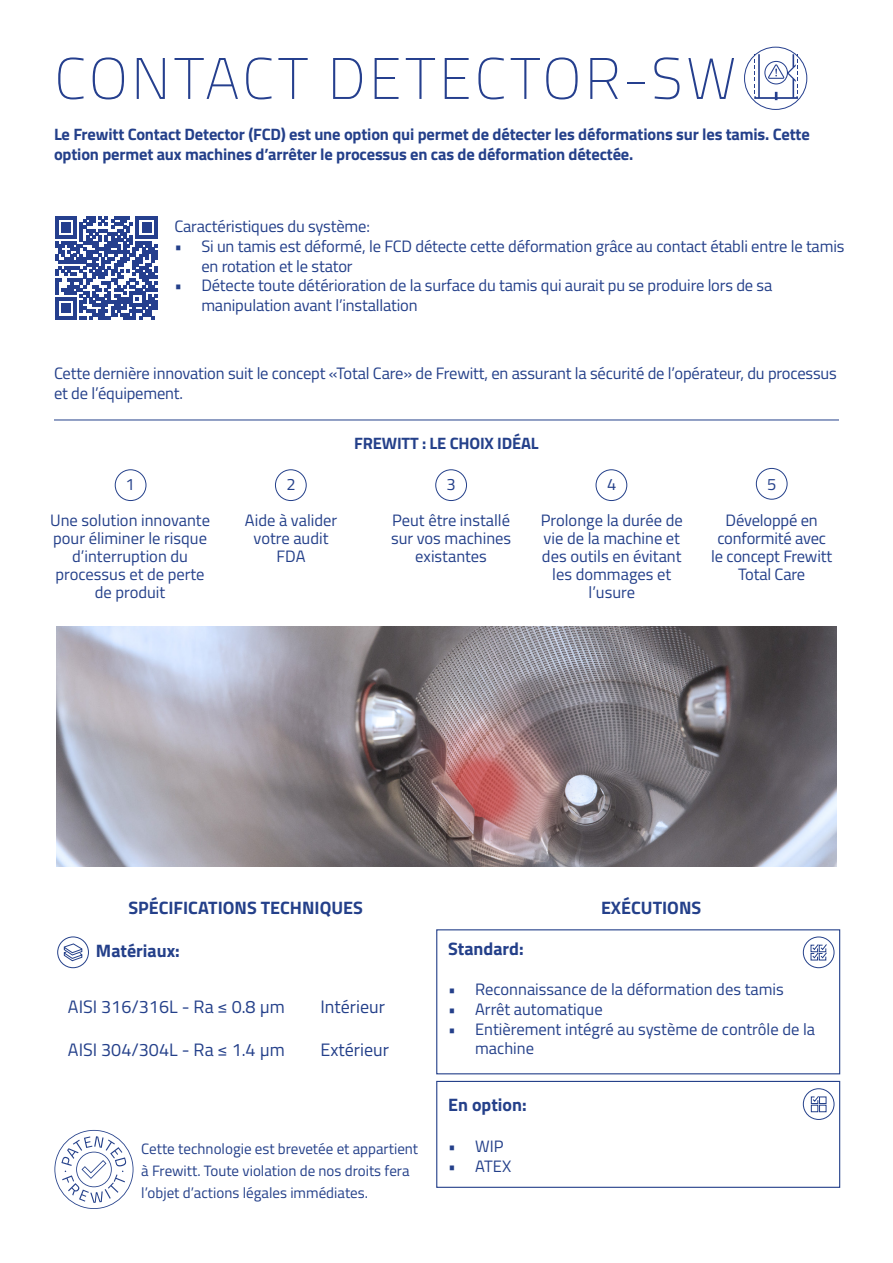
<style>
.page{position:relative;width:893px;height:1263px;background:#fff}
.page>*{position:absolute;margin:0;border:0;box-sizing:border-box;transform-origin:0 0}
.tit_machine{font:100 58.5px "Titillium";letter-spacing:.06em;color:#253f8e}
.t1{font:700 18px "Titillium";color:#24408a}
.t2{font:18px "Titillium";color:#24408a}
.P1_descrip_machine{font:16.5px/19.8px "Titillium";letter-spacing:-.01em;color:#24408a}
.texte{font:16.5px/18px "Titillium";color:#24408a;text-align:center}
.P1_descrip_machine-2{font:700 16.5px/19.8px "Titillium";letter-spacing:-.01em;color:#24408a}
.texte_titre_11{font:700 16.5px "Titillium";letter-spacing:-.01em;color:#24408a}
.refences_liste{font:15px/21.9px "Titillium";color:#24408a}
</style>
<div class="page">
<hr style="left:54px;top:420px;width:785px;height:1px;background:#24408a">
<div style="left:115px;top:469px;width:31px;height:32px;border:1px solid #24408a;border-radius:50%"></div>
<div style="left:275px;top:469px;width:32px;height:32px;border:1px solid #24408a;border-radius:50%"></div>
<div style="left:435px;top:469px;width:32px;height:32px;border:1px solid #24408a;border-radius:50%"></div>
<div style="left:596px;top:469px;width:31px;height:32px;border:1px solid #24408a;border-radius:50%"></div>
<div style="left:756px;top:468px;width:31px;height:32px;border:1px solid #24408a;border-radius:50%"></div>
<div style="left:436px;top:1081px;width:404px;height:107px;border:1px solid #24408a"></div>
<div style="left:57px;top:936px;width:32px;height:32px;border:1px solid #24408a;border-radius:50%"></div>
<svg style="left:63px;top:943px;width:20px;height:18px"></svg>
<div style="left:803px;top:937px;width:31px;height:31px;border:1px solid #24408a;border-radius:50%"></div>
<svg style="left:810px;top:944px;width:17px;height:17px"></svg>
<div style="left:803px;top:1088px;width:31px;height:32px;border:1px solid #24408a;border-radius:50%"></div>
<svg style="left:811px;top:1096px;width:16px;height:16px"></svg>
<svg style="left:54px;top:1130px;width:79px;height:79px"></svg>
<svg style="left:55px;top:217px;width:103px;height:102px"></svg>
<img style="left:56px;top:626px;width:780px;height:241px">
<div style="left:744px;top:47px;width:63px;height:63px;border:1px solid #253f8e;border-radius:50%"></div>
<svg style="left:754px;top:54px;width:44px;height:46px"></svg>
<p class="tit_machine" style="left:54px;top:37px;width:683px">CONTACT DETECTOR-SW</p>
<p class="P1_descrip_machine-2" style="left:54px;top:123px;width:757px">Le Frewitt Contact Detector (FCD) est une option qui permet de détecter les déformations sur les tamis. Cette option permet aux machines d’arrêter le processus en cas de déformation détectée.</p>
<p class="P1_descrip_machine" style="left:174px;top:216px;width:197px">Caractéristiques du système:</p>
<p class="P1_descrip_machine" style="left:201px;top:235px;width:645px;text-indent:-27px">• Si un tamis est déformé, le FCD détecte cette déformation grâce au contact établi entre le tamis en rotation et le stator</p>
<p class="P1_descrip_machine" style="left:201px;top:275px;width:572px;text-indent:-27px">• Détecte toute détérioration de la surface du tamis qui aurait pu se produire lors de sa manipulation avant l’installation</p>
<p class="P1_descrip_machine" style="left:54px;top:362px;width:784px">Cette dernière innovation suit le concept «Total Care» de Frewitt, en assurant la sécurité de l’opérateur, du processus et de l’équipement.</p>
<p class="texte" style="left:125px;top:474px;width:11px">1</p>
<p class="texte" style="left:50px;top:510px;width:161px">Une solution innovante pour éliminer le risque d’interruption du processus et de perte de produit</p>
<p class="texte" style="left:286px;top:474px;width:11px">2</p>
<p class="texte" style="left:245px;top:510px;width:94px">Aide à valider votre audit<br>FDA</p>
<p class="texte_titre_11" style="left:354px;top:431px;width:186px">FREWITT : LE CHOIX IDÉAL</p>
<p class="texte" style="left:446px;top:474px;width:11px">3</p>
<p class="texte" style="left:391px;top:510px;width:122px">Peut être installé sur vos machines existantes</p>
<p class="texte" style="left:607px;top:474px;width:11px">4</p>
<p class="texte" style="left:541px;top:510px;width:143px">Prolonge la durée de vie de la machine et des outils en évitant les dommages et l’usure</p>
<p class="texte" style="left:767px;top:474px;width:11px">5</p>
<p class="texte" style="left:711px;top:510px;width:123px">Développé en conformité avec le concept Frewitt<br>Total Care</p>
<p class="t1" style="left:128px;top:894px;width:236px">SPÉCIFICATIONS TECHNIQUES</p>
<p class="t1" style="left:601px;top:894px;width:102px">EXÉCUTIONS</p>
<p class="t1" style="left:96px;top:937px;width:86px">Matériaux:</p>
<p class="t2" style="left:68px;top:993px;width:218px">AISI 316/316L - Ra ≤ 0.8 µm</p>
<p class="t2" style="left:320px;top:993px;width:66px">Intérieur</p>
<p class="t2" style="left:68px;top:1037px;width:218px">AISI 304/304L - Ra ≤ 1.4 µm</p>
<p class="t2" style="left:320px;top:1037px;width:70px">Extérieur</p>
<p class="refences_liste" style="left:141px;top:1137px;width:278px">Cette technologie est brevetée et appartient à Frewitt. Toute violation de nos droits fera l’objet d’actions légales immédiates.</p>
<p class="t1" style="left:448px;top:935px;width:77px">Standard:</p>
<p class="P1_descrip_machine" style="left:448px;top:978px;width:337px">• Reconnaissance de la déformation des tamis</p>
<p class="P1_descrip_machine" style="left:448px;top:998px;width:156px">• Arrêt automatique</p>
<p class="P1_descrip_machine" style="left:475px;top:1018px;width:341px;text-indent:-27px">• Entièrement intégré au système de contrôle de la machine</p>
<p class="t1" style="left:448px;top:1090px;width:80px">En option:</p>
<p class="P1_descrip_machine" style="left:448px;top:1135px;width:57px">• WIP</p>
<p class="P1_descrip_machine" style="left:448px;top:1155px;width:65px">• ATEX</p>
</div>
